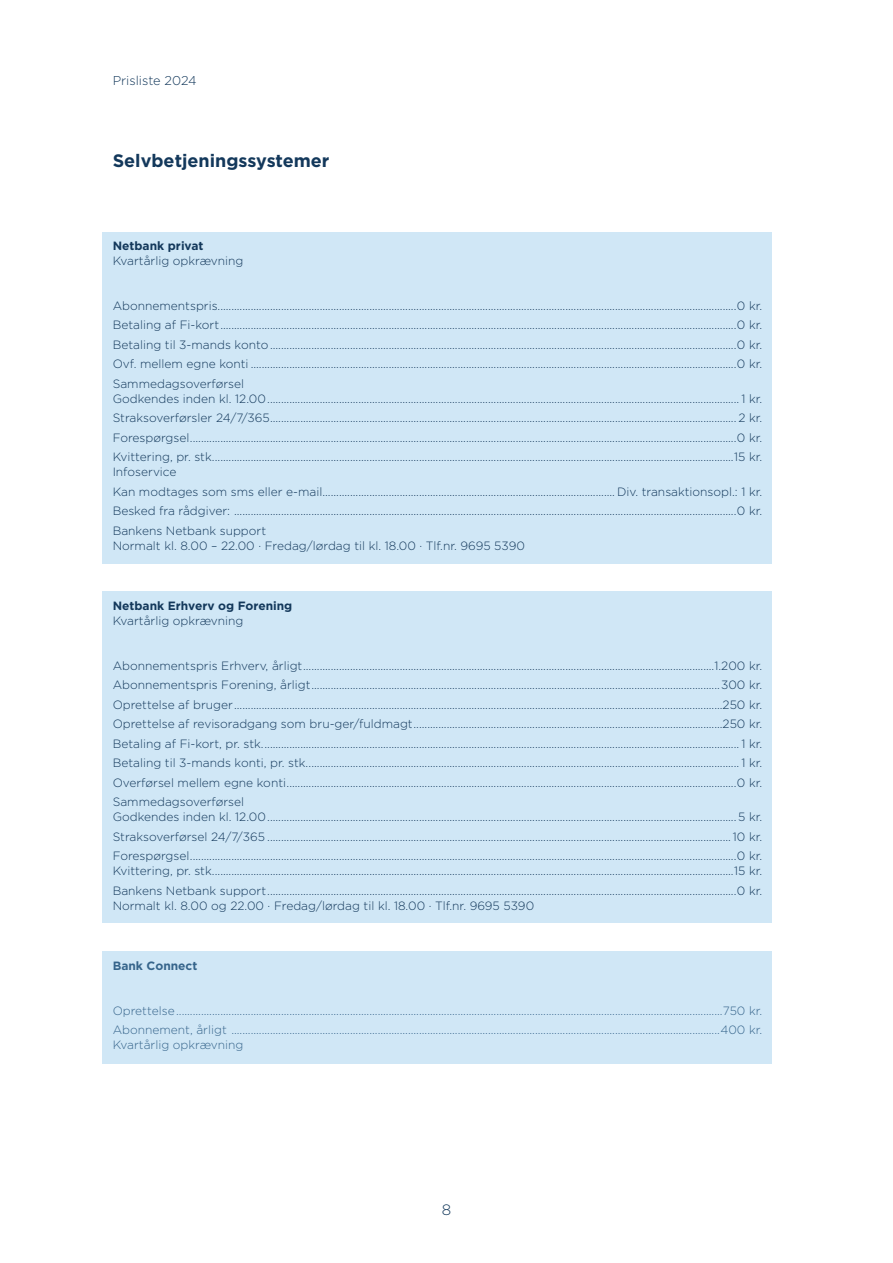
<style>
.page{position:relative;width:893px;height:1263px;background:#fff}
.page>*{position:absolute;margin:0;border:0;box-sizing:border-box;transform-origin:0 0}
.t1{font:700 18px "Gotham";color:#13385b}
.t2{font:300 15px "Gotham";color:#13385b}
.t3{font:300 12.75px "Gotham";color:#13385b}
.t4{font:300 12px/19.5px "Gotham";color:#13385b;text-align:justify}
.t5{font:700 12px "Gotham";color:#13385b}
</style>
<div class="page">
<div style="left:102px;top:591px;width:670px;height:332px;background:#d0e7f6"></div>
<div style="left:102px;top:232px;width:670px;height:331px;background:#d0e7f6"></div>
<div style="left:102px;top:951px;width:670px;height:113px;background:#d0e7f6"></div>
<p class="t3" style="left:113px;top:72px;width:85px">Prisliste 2024</p>
<h1 class="t1" style="left:113px;top:149px;width:218px">Selvbetjeningssystemer</h1>
<p class="t5" style="left:113px;top:238px;width:92px">Netbank privat</p>
<p class="t4" style="left:113px;top:251px;width:132px">Kvartårlig opkrævning</p>
<p class="t4" style="left:113px;top:296px;width:651px">Abonnementspris............................................................................................................................................................................................0 kr.<br>Betaling af Fi-kort...........................................................................................................................................................................................0 kr.<br>Betaling til 3-mands konto.........................................................................................................................................................................0 kr.<br>Ovf. mellem egne konti ................................................................................................................................................................................0 kr.<br>Sammedagsoverførsel</p>
<p class="t4" style="left:113px;top:389px;width:651px">Godkendes inden kl. 12.00........................................................................................................................................................................... 1 kr.<br>Straksoverførsler 24/7/365......................................................................................................................................................................... 2 kr.<br>Forespørgsel......................................................................................................................................................................................................0 kr.<br>Kvittering, pr. stk.............................................................................................................................................................................................15 kr.</p>
<p class="t4" style="left:113px;top:462px;width:651px;text-align:left">Infoservice<br>Kan modtages som sms eller e-mail.......................................................................................................... Div. transaktionsopl.: 1 kr.<br>Besked fra rådgiver: ......................................................................................................................................................................................0 kr.<br>Bankens Netbank support</p>
<p class="t4" style="left:113px;top:536px;width:414px">Normalt kl. 8.00 – 22.00 · Fredag/lørdag til kl. 18.00 · Tlf.nr. 9695 5390</p>
<p class="t5" style="left:113px;top:598px;width:181px">Netbank Erhverv og Forening</p>
<p class="t4" style="left:113px;top:611px;width:132px">Kvartårlig opkrævning</p>
<p class="t4" style="left:113px;top:656px;width:651px">Abonnementspris Erhverv, årligt.....................................................................................................................................................1.200 kr.<br>Abonnementspris Forening, årligt....................................................................................................................................................300 kr.<br>Oprettelse af bruger.................................................................................................................................................................................250 kr.<br>Oprettelse af revisoradgang som bru-ger/fuldmagt................................................................................................................250 kr.<br>Betaling af Fi-kort, pr. stk............................................................................................................................................................................. 1 kr.<br>Betaling til 3-mands konti, pr. stk............................................................................................................................................................. 1 kr.<br>Overførsel mellem egne konti...................................................................................................................................................................0 kr.<br>Sammedagsoverførsel</p>
<p class="t4" style="left:113px;top:807px;width:651px">Godkendes inden kl. 12.00..........................................................................................................................................................................5 kr.<br>Straksoverførsel 24/7/365 ........................................................................................................................................................................ 10 kr.<br>Forespørgsel......................................................................................................................................................................................................0 kr.</p>
<p class="t4" style="left:113px;top:861px;width:651px">Kvittering, pr. stk.............................................................................................................................................................................................15 kr.<br>Bankens Netbank support..........................................................................................................................................................................0 kr.</p>
<p class="t4" style="left:113px;top:896px;width:423px">Normalt kl. 8.00 og 22.00 · Fredag/lørdag til kl. 18.00 · Tlf.nr. 9695 5390</p>
<p class="t5" style="left:113px;top:958px;width:86px">Bank Connect</p>
<p class="t4" style="left:113px;top:1001px;width:651px">Oprettelse......................................................................................................................................................................................................750 kr.<br>Abonnement, årligt .................................................................................................................................................................................400 kr.</p>
<p class="t4" style="left:113px;top:1035px;width:132px">Kvartårlig opkrævning</p>
<p class="t2" style="left:442px;top:1201px;width:11px">8</p>
</div>
